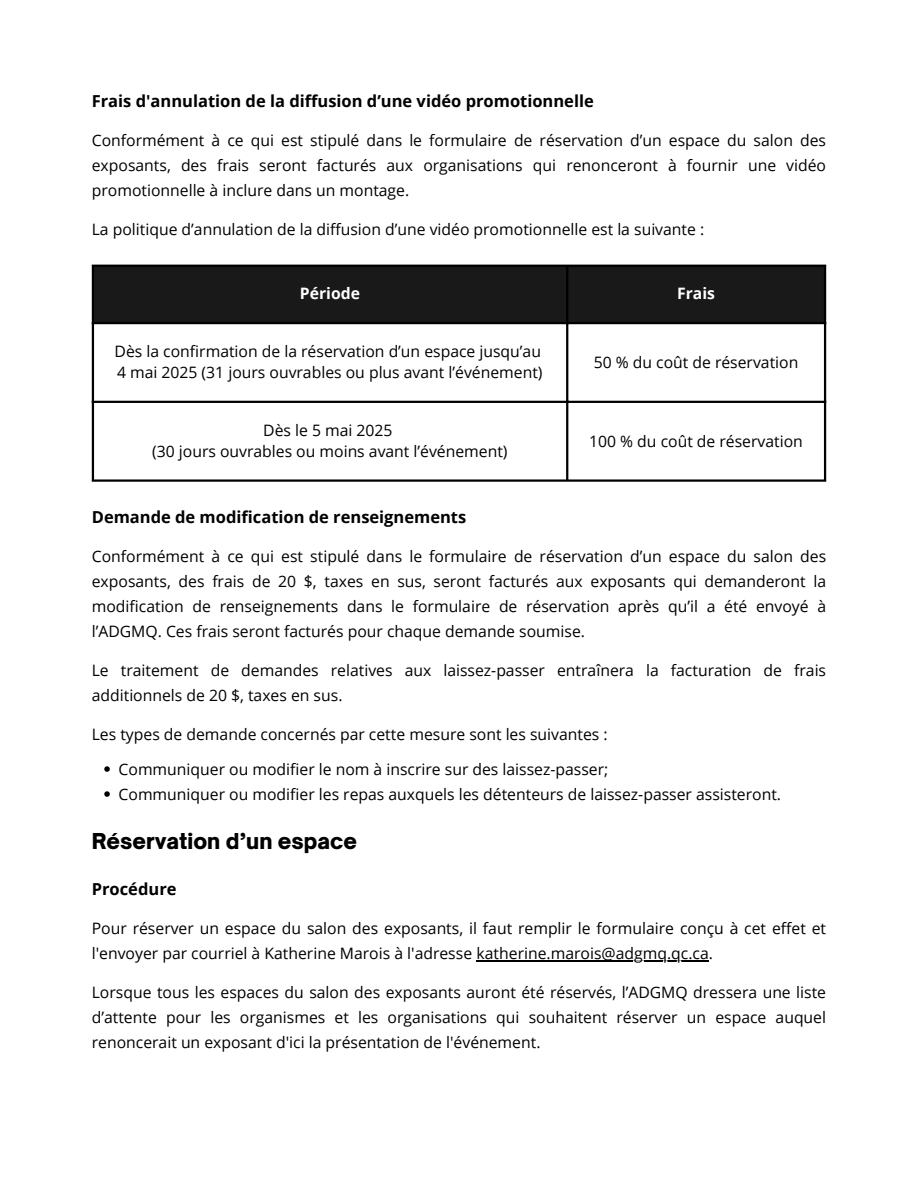
<style>
.page{position:relative;width:918px;height:1188px;background:#fff}
.page>*{position:absolute;margin:0;border:0;box-sizing:border-box;transform-origin:0 0}
.t1{font:900 21px "Open Sauce One";color:#000}
.t2{font:700 16.5px "Open Sans";color:#000}
.t3{font:15.75px/24.8px "Open Sans";color:#000;text-align:justify}
.t4{font:700 15.75px "Open Sans";color:#fff}
</style>
<div class="page">
<div style="left:94px;top:267px;width:730px;height:55px;background:#191919"></div>
<hr style="left:92px;top:267px;width:2px;height:212px;background:#000">
<hr style="left:566px;top:267px;width:2px;height:212px;background:#000">
<hr style="left:824px;top:267px;width:2px;height:212px;background:#000">
<hr style="left:92px;top:265px;width:734px;height:2px;background:#000">
<hr style="left:92px;top:322px;width:734px;height:2px;background:#000">
<hr style="left:92px;top:401px;width:734px;height:2px;background:#000">
<hr style="left:92px;top:479px;width:734px;height:3px;background:#000">
<svg style="left:104px;top:766px;width:6px;height:6px"></svg>
<svg style="left:104px;top:791px;width:6px;height:6px"></svg>
<hr style="left:477px;top:961px;width:232px;height:1px;background:#000">
<h2 class="t2" style="left:92px;top:90px;width:504px">Frais d'annulation de la diffusion d’une vidéo promotionnelle</h2>
<p class="t3" style="left:92px;top:128px;width:736px">Conformément à ce qui est stipulé dans le formulaire de réservation d’un espace du salon des exposants, des frais seront facturés aux organisations qui renonceront à fournir une vidéo promotionnelle à inclure dans un montage.</p>
<p class="t3" style="left:92px;top:216px;width:614px">La politique d’annulation de la diffusion d’une vidéo promotionnelle est la suivante :</p>
<p class="t4" style="left:300px;top:283px;width:62px">Période</p>
<p class="t4" style="left:677px;top:283px;width:39px">Frais</p>
<p class="t3" style="left:115px;top:338px;width:428px">Dès la confirmation de la réservation d’un espace jusqu’au</p>
<p class="t3" style="left:117px;top:360px;width:427px">4 mai 2025 (31 jours ouvrables ou plus avant l’événement)</p>
<p class="t3" style="left:263px;top:417px;width:131px">Dès le 5 mai 2025</p>
<p class="t3" style="left:152px;top:438px;width:357px">(30 jours ouvrables ou moins avant l’événement)</p>
<p class="t3" style="left:594px;top:350px;width:206px">50 % du coût de réservation</p>
<p class="t3" style="left:589px;top:428px;width:215px">100 % du coût de réservation</p>
<h2 class="t2" style="left:92px;top:506px;width:376px">Demande de modification de renseignements</h2>
<p class="t3" style="left:92px;top:544px;width:736px">Conformément à ce qui est stipulé dans le formulaire de réservation d’un espace du salon des exposants, des frais de 20 $, taxes en sus, seront facturés aux exposants qui demanderont la modification de renseignements dans le formulaire de réservation après qu’il a été envoyé à l’ADGMQ. Ces frais seront facturés pour chaque demande soumise.</p>
<p class="t3" style="left:92px;top:658px;width:736px">Le traitement de demandes relatives aux laissez-passer entraînera la facturation de frais additionnels de 20 $, taxes en sus.</p>
<p class="t3" style="left:92px;top:722px;width:517px">Les types de demande concernés par cette mesure sont les suivantes :</p>
<p class="t3" style="left:119px;top:756px;width:491px">Communiquer ou modifier le nom à inscrire sur des laissez-passer;</p>
<p class="t3" style="left:119px;top:781px;width:664px">Communiquer ou modifier les repas auxquels les détenteurs de laissez-passer assisteront.</p>
<h1 class="t1" style="left:92px;top:828px;width:267px">Réservation d’un espace</h1>
<h2 class="t2" style="left:92px;top:878px;width:86px">Procédure</h2>
<p class="t3" style="left:92px;top:916px;width:736px">Pour réserver un espace du salon des exposants, il faut remplir le formulaire conçu à cet effet et l'envoyer par courriel à Katherine Marois à l'adresse katherine.marois@adgmq.qc.ca.</p>
<p class="t3" style="left:92px;top:980px;width:736px">Lorsque tous les espaces du salon des exposants auront été réservés, l’ADGMQ dressera une liste d’attente pour les organismes et les organisations qui souhaitent réserver un espace auquel renoncerait un exposant d'ici la présentation de l'événement.</p>
</div>
